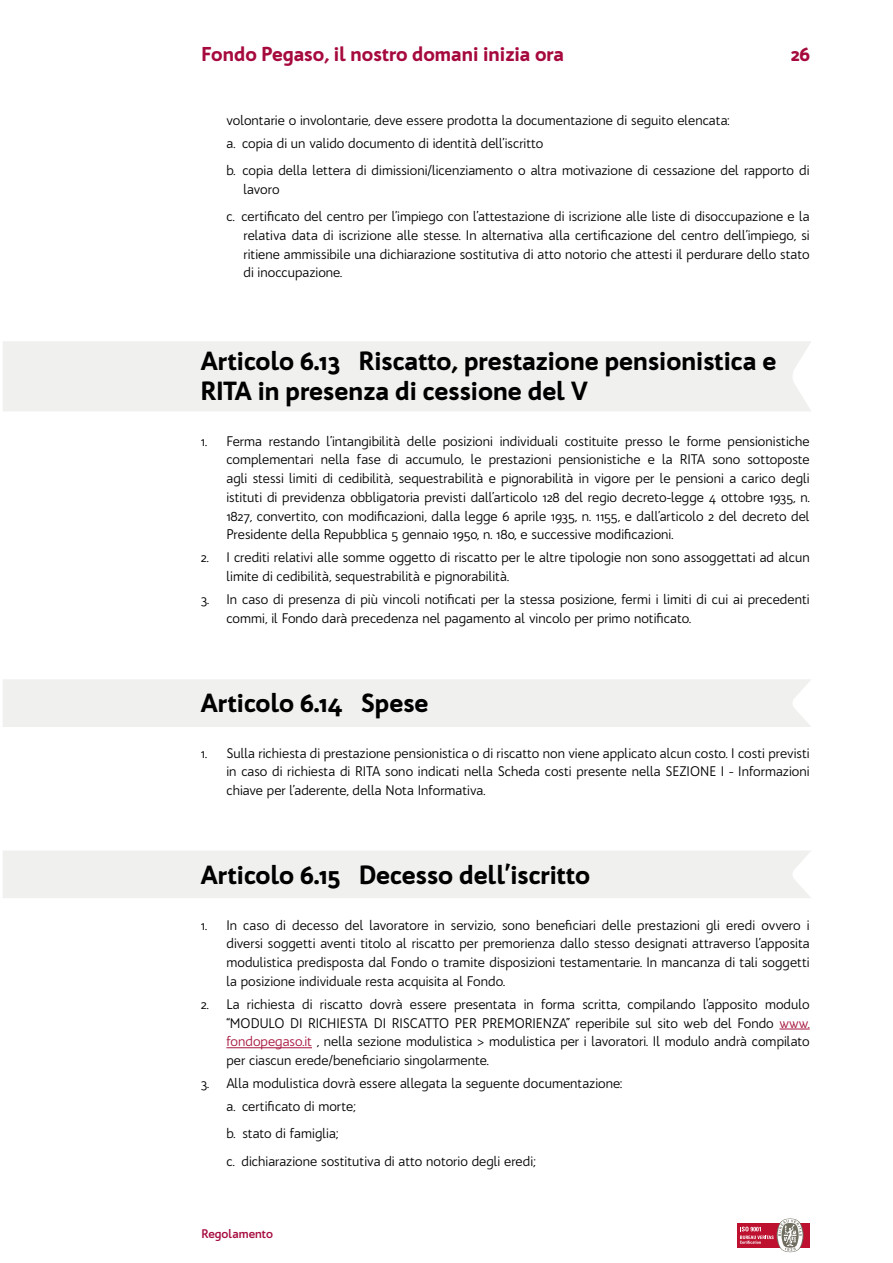
<style>
.page{position:relative;width:893px;height:1263px;background:#fff}
.page>*{position:absolute;margin:0;border:0;box-sizing:border-box;transform-origin:0 0}
.t1{font:900 25.5px/29.2px "Bw Quinta Pro";color:#000}
.t2{font:900 19.5px "Bw Quinta Pro";color:#a60a3d}
.t3{font:13.5px/18.8px "Bw Quinta Pro";color:#000}
.t4{font:700 12px "Bw Quinta Pro";color:#a60a3d}
.s1{color:#a7163e}
</style>
<div class="page">
<div style="left:737px;top:1223px;width:73px;height:25px;background:#bd112f"></div>
<svg style="left:740px;top:1218px;width:64px;height:34px"></svg>
<div style="left:3px;top:341px;width:808px;height:70px;background:#f0f0ef"></div>
<div style="left:3px;top:679px;width:808px;height:48px;background:#f0f0ef"></div>
<div style="left:3px;top:851px;width:808px;height:47px;background:#f0f0ef"></div>
<hr style="left:779px;top:1029px;width:31px;height:1px;background:#a7163e">
<hr style="left:226px;top:1047px;width:86px;height:1px;background:#a7163e">
<h2 class="t2" style="left:201px;top:42px;width:364px">Fondo Pegaso, il nostro domani inizia ora</h2>
<h2 class="t2" style="left:791px;top:42px;width:21px">26</h2>
<p class="t3" style="left:226px;top:109px;width:505px;line-height:23px">volontarie o involontarie, deve essere prodotta la documentazione di seguito elencata: a. copia di un valido documento di identità dell’iscritto</p>
<p class="t3" style="left:243px;top:161px;width:568px;text-indent:-17px">b. copia della lettera di dimissioni/licenziamento o altra motivazione di cessazione del rapporto di lavoro</p>
<p class="t3" style="left:243px;top:207px;width:568px;text-align:justify;text-indent:-17px">c. certificato del centro per l’impiego con l’attestazione di iscrizione alle liste di disoccupazione e la relativa data di iscrizione alle stesse. In alternativa alla certificazione del centro dell’impiego, si ritiene ammissibile una dichiarazione sostitutiva di atto notorio che attesti il perdurare dello stato di inoccupazione.</p>
<h1 class="t1" style="left:201px;top:347px;width:577px">Articolo 6.13 Riscatto, prestazione pensionistica e<br>RITA in presenza di cessione del V</h1>
<p class="t3" style="left:226px;top:431px;width:585px;text-align:justify;text-indent:-26px">1. Ferma restando l’intangibilità delle posizioni individuali costituite presso le forme pensionistiche complementari nella fase di accumulo, le prestazioni pensionistiche e la RITA sono sottoposte agli stessi limiti di cedibilità, sequestrabilità e pignorabilità in vigore per le pensioni a carico degli istituti di previdenza obbligatoria previsti dall’articolo 128 del regio decreto-legge 4 ottobre 1935, n.<br>1827, convertito, con modificazioni, dalla legge 6 aprile 1935, n. 1155, e dall’articolo 2 del decreto del Presidente della Repubblica 5 gennaio 1950, n. 180, e successive modificazioni.</p>
<p class="t3" style="left:226px;top:548px;width:585px;text-indent:-26px">2. I crediti relativi alle somme oggetto di riscatto per le altre tipologie non sono assoggettati ad alcun limite di cedibilità, sequestrabilità e pignorabilità.</p>
<p class="t3" style="left:226px;top:590px;width:585px;text-indent:-26px">3. In caso di presenza di più vincoli notificati per la stessa posizione, fermi i limiti di cui ai precedenti commi, il Fondo darà precedenza nel pagamento al vincolo per primo notificato.</p>
<h1 class="t1" style="left:201px;top:688px;width:229px">Articolo 6.14 Spese</h1>
<p class="t3" style="left:226px;top:743px;width:585px;text-align:justify;text-indent:-26px">1. Sulla richiesta di prestazione pensionistica o di riscatto non viene applicato alcun costo. I costi previsti in caso di richiesta di RITA sono indicati nella Scheda costi presente nella SEZIONE I - Informazioni chiave per l’aderente, della Nota Informativa.</p>
<h1 class="t1" style="left:201px;top:860px;width:391px">Articolo 6.15 Decesso dell’iscritto</h1>
<p class="t3" style="left:226px;top:915px;width:585px;text-align:justify;text-indent:-26px">1. In caso di decesso del lavoratore in servizio, sono beneficiari delle prestazioni gli eredi ovvero i diversi soggetti aventi titolo al riscatto per premorienza dallo stesso designati attraverso l’apposita modulistica predisposta dal Fondo o tramite disposizioni testamentarie. In mancanza di tali soggetti la posizione individuale resta acquisita al Fondo.</p>
<p class="t3" style="left:226px;top:995px;width:585px;text-align:justify;text-indent:-26px">2. La richiesta di riscatto dovrà essere presentata in forma scritta, compilando l’apposito modulo “MODULO DI RICHIESTA DI RISCATTO PER PREMORIENZA” reperibile sul sito web del Fondo <span class="s1">www. fondopegaso.it</span> , nella sezione modulistica &gt; modulistica per i lavoratori. Il modulo andrà compilato per ciascun erede/beneficiario singolarmente.</p>
<p class="t3" style="left:226px;top:1072px;width:397px;line-height:23px;text-indent:-26px">3. Alla modulistica dovrà essere allegata la seguente documentazione: a. certificato di morte;</p>
<p class="t3" style="left:226px;top:1120px;width:311px;line-height:27.3px">b. stato di famiglia;<br>c. dichiarazione sostitutiva di atto notorio degli eredi;</p>
<p class="t4" style="left:201px;top:1226px;width:73px">Regolamento</p>
</div>
